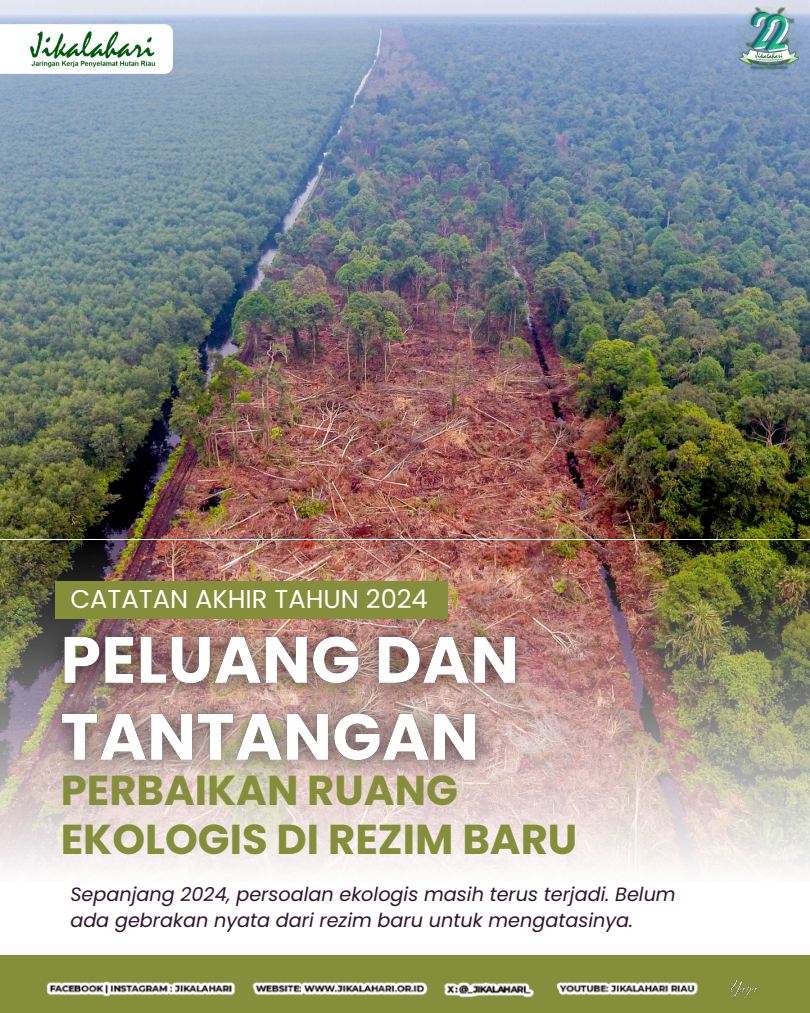
<style>
.page{position:relative;width:810px;height:1013px;background:#fff}
.page>*{position:absolute;margin:0;border:0;box-sizing:border-box;transform-origin:0 0}
.t1{font:700 41.8px/48.7px "Poppins";color:#858e3b}
.t2{font:25.7px "Poppins";color:#fff}
.t3{font:italic 19.2px/26.2px "Poppins";color:#30132d}
</style>
<div class="page">
<div style="left:0;top:954px;width:810px;height:58px;background:#858e3b"></div>
<img style="left:0;top:0;width:810px;height:539px">
<img style="left:0;top:540px;width:810px;height:330px">
<div style="left:56px;top:581px;width:392px;height:37px;background:#858e3b"></div>
<img style="left:33px;top:609px;width:511px;height:182px">
<svg style="left:0;top:24px;width:173px;height:50px"></svg>
<img style="left:23px;top:30px;width:140px;height:38px">
<img style="left:47px;top:981px;width:651px;height:17px">
<img style="left:730px;top:979px;width:28px;height:19px">
<img style="left:728px;top:0;width:81px;height:81px">
<p class="t2" style="left:70px;top:581px;width:359px">CATATAN AKHIR TAHUN 2024</p>
<p class="t1" style="left:61px;top:766px;width:518px">PERBAIKAN RUANG<br>EKOLOGIS DI REZIM BARU</p>
<p class="t3" style="left:70px;top:880px;width:607px">Sepanjang 2024, persoalan ekologis masih terus terjadi. Belum ada gebrakan nyata dari rezim baru untuk mengatasinya.</p>
</div>
